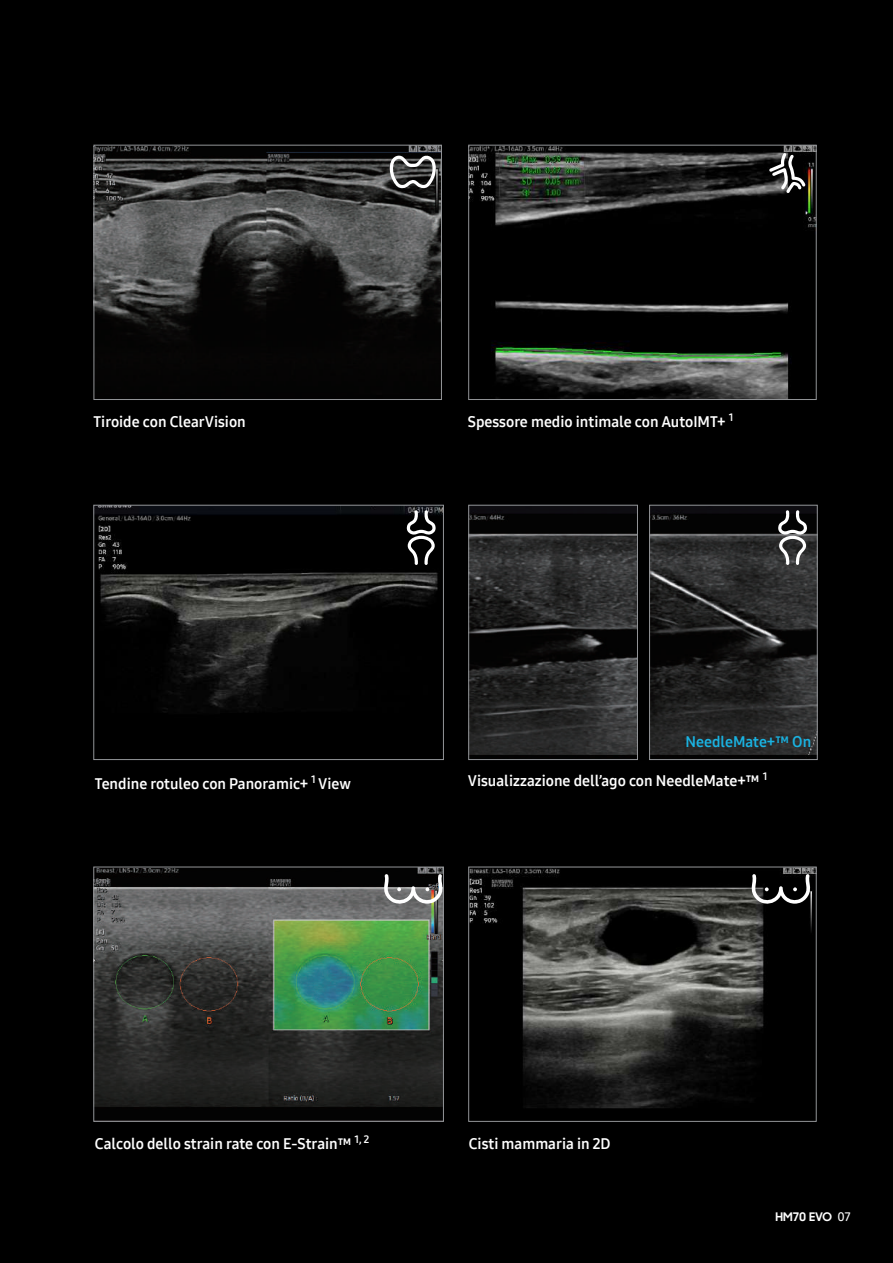
<style>
.page{position:relative;width:893px;height:1263px;background:#000}
.page>*{position:absolute;margin:0;border:0;box-sizing:border-box;transform-origin:0 0}
.t1{font:15px "Samsung One 700";color:#fff}
.t2{font:15px "Samsung One 700";color:#1ab3e2}
.t3{font:700 12px "Samsung Sharp Sans";color:#fff}
.s1{font-family:"Samsung One 600";font-weight:400}
</style>
<div class="page">
<img style="left:95px;top:507px;width:347px;height:205px">
<div style="left:93px;top:505px;width:351px;height:255px;border:1px solid #939598"></div>
<img style="left:95px;top:869px;width:347px;height:238px">
<div style="left:93px;top:867px;width:351px;height:255px;border:1px solid #939598"></div>
<img style="left:470px;top:507px;width:166px;height:248px">
<div style="left:468px;top:505px;width:170px;height:255px;border:1px solid #939598"></div>
<img style="left:651px;top:507px;width:165px;height:248px">
<div style="left:649px;top:505px;width:169px;height:255px;border:1px solid #939598"></div>
<img style="left:470px;top:869px;width:345px;height:240px">
<div style="left:468px;top:867px;width:349px;height:255px;border:1px solid #939598"></div>
<img style="left:470px;top:147px;width:345px;height:251px">
<div style="left:468px;top:145px;width:349px;height:255px;border:1px solid #939598"></div>
<img style="left:96px;top:147px;width:344px;height:205px">
<div style="left:94px;top:145px;width:348px;height:255px;border:1px solid #939598"></div>
<hr style="left:0;top:306px;width:1px;height:154px;background:#231f20">
<svg style="left:769px;top:153px;width:36px;height:40px"></svg>
<svg style="left:406px;top:510px;width:30px;height:55px"></svg>
<svg style="left:777px;top:510px;width:31px;height:55px"></svg>
<svg style="left:384px;top:874px;width:59px;height:31px"></svg>
<svg style="left:751px;top:874px;width:59px;height:31px"></svg>
<svg style="left:389px;top:155px;width:47px;height:34px"></svg>
<p class="t1" style="left:94px;top:412px;width:154px">Tiroide con ClearVision</p>
<p class="t1" style="left:468px;top:412px;width:267px">Spessore medio intimale con AutoIMT+ <sup>1</sup></p>
<p class="t1" style="left:95px;top:773px;width:257px">Tendine rotuleo con Panoramic+ <sup>1</sup> View</p>
<p class="t2" style="left:685px;top:732px;width:127px">NeedleMate+™ On</p>
<p class="t1" style="left:468px;top:771px;width:301px">Visualizzazione dell’ago con NeedleMate+™ <sup>1</sup></p>
<p class="t1" style="left:95px;top:1134px;width:276px">Calcolo dello strain rate con E-Strain™ <sup>1,</sup> <sup>2</sup></p>
<p class="t1" style="left:469px;top:1134px;width:143px">Cisti mammaria in 2D</p>
<p class="t3" style="left:776px;top:1208px;width:76px">HM70 EVO <span class="s1">07</span></p>
</div>
